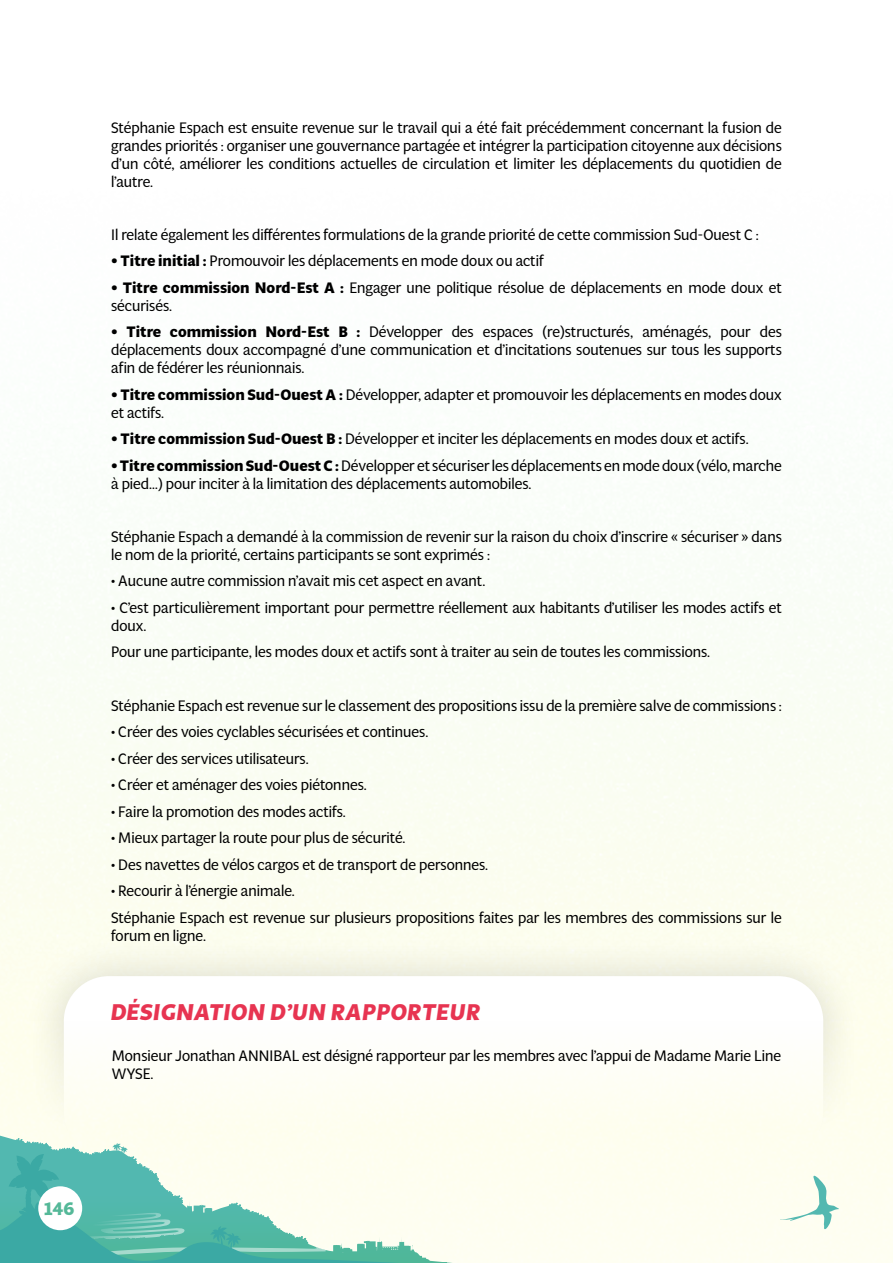
<style>
.page{position:relative;width:893px;height:1263px;background:#fbfefa}
.page>*{position:absolute;margin:0;border:0;box-sizing:border-box;transform-origin:0 0}
.t1{font:italic 700 22.5px "Multi Display";letter-spacing:.02em;color:#e73451}
.t2{font:700 18px "Multi Display";color:#54b898}
.t3{font:15px/18px "Multi Display";color:#000}
.s1{font-weight:700}
</style>
<div class="page">
<svg style="left:829px;top:1201px;width:10px;height:24px"></svg>
<svg style="left:0;top:1138px;width:70px;height:125px;background:#43aea7"></svg>
<div style="left:22px;top:934px;width:843px;height:265px;background:#000;opacity:.15"></div>
<div style="left:64px;top:976px;width:759px;height:181px;background:#fff;border-radius:45px"></div>
<svg style="left:70px;top:1135px;width:759px;height:128px;fill:#fefef0"></svg>
<div style="left:38px;top:1186px;width:44px;height:44px;background:#fff;border-radius:50%"></div>
<p class="t3" style="left:111px;top:118px;width:672px;text-align:justify">Stéphanie Espach est ensuite revenue sur le travail qui a été fait précédemment concernant la fusion de grandes priorités : organiser une gouvernance partagée et intégrer la participation citoyenne aux décisions d’un côté, améliorer les conditions actuelles de circulation et limiter les déplacements du quotidien de l’autre.</p>
<p class="t3" style="left:111px;top:225px;width:649px">Il relate également les différentes formulations de la grande priorité de cette commission Sud-Ouest C :</p>
<p class="t3" style="left:111px;top:251px;width:434px"><span class="s1">• Titre initial :</span> Promouvoir les déplacements en mode doux ou actif</p>
<p class="t3" style="left:111px;top:278px;width:672px"><span class="s1">• Titre commission Nord-Est A :</span> Engager une politique résolue de déplacements en mode doux et sécurisés.</p>
<p class="t3" style="left:111px;top:322px;width:672px;text-align:justify"><span class="s1">• Titre commission Nord-Est B :</span> Développer des espaces (re)structurés, aménagés, pour des déplacements doux accompagné d’une communication et d’incitations soutenues sur tous les supports afin de fédérer les réunionnais.</p>
<p class="t3" style="left:111px;top:385px;width:672px"><span class="s1">• Titre commission Sud-Ouest A :</span> Développer, adapter et promouvoir les déplacements en modes doux et actifs.</p>
<p class="t3" style="left:111px;top:429px;width:639px"><span class="s1">• Titre commission Sud-Ouest B :</span> Développer et inciter les déplacements en modes doux et actifs.</p>
<p class="t3" style="left:111px;top:456px;width:672px"><span class="s1">• Titre commission Sud-Ouest C :</span> Développer et sécuriser les déplacements en mode doux (vélo, marche à pied…) pour inciter à la limitation des déplacements automobiles.</p>
<p class="t3" style="left:111px;top:527px;width:672px">Stéphanie Espach a demandé à la commission de revenir sur la raison du choix d’inscrire « sécuriser » dans le nom de la priorité, certains participants se sont exprimés :</p>
<p class="t3" style="left:111px;top:571px;width:376px">• Aucune autre commission n’avait mis cet aspect en avant.</p>
<p class="t3" style="left:111px;top:598px;width:672px">• C’est particulièrement important pour permettre réellement aux habitants d’utiliser les modes actifs et doux.</p>
<p class="t3" style="left:111px;top:642px;width:601px">Pour une participante, les modes doux et actifs sont à traiter au sein de toutes les commissions.</p>
<p class="t3" style="left:111px;top:695px;width:672px">Stéphanie Espach est revenue sur le classement des propositions issu de la première salve de commissions :</p>
<p class="t3" style="left:111px;top:722px;width:319px">• Créer des voies cyclables sécurisées et continues.</p>
<p class="t3" style="left:111px;top:748px;width:199px">• Créer des services utilisateurs.</p>
<p class="t3" style="left:111px;top:775px;width:257px">• Créer et aménager des voies piétonnes.</p>
<p class="t3" style="left:111px;top:801px;width:236px">• Faire la promotion des modes actifs.</p>
<p class="t3" style="left:111px;top:828px;width:296px">• Mieux partager la route pour plus de sécurité.</p>
<p class="t3" style="left:111px;top:854px;width:379px">• Des navettes de vélos cargos et de transport de personnes.</p>
<p class="t3" style="left:111px;top:877px;width:672px;line-height:26.5px">• Recourir à l’énergie animale.<br>Stéphanie Espach est revenue sur plusieurs propositions faites par les membres des commissions sur le</p>
<p class="t3" style="left:111px;top:925px;width:96px">forum en ligne.</p>
<h1 class="t1" style="left:111px;top:996px;width:371px">DÉSIGNATION D’UN RAPPORTEUR</h1>
<p class="t3" style="left:112px;top:1046px;width:671px">Monsieur Jonathan ANNIBAL est désigné rapporteur par les membres avec l’appui de Madame Marie Line<br>WYSE.</p>
<p class="t2" style="left:44px;top:1196px;width:32px">146</p>
</div>
